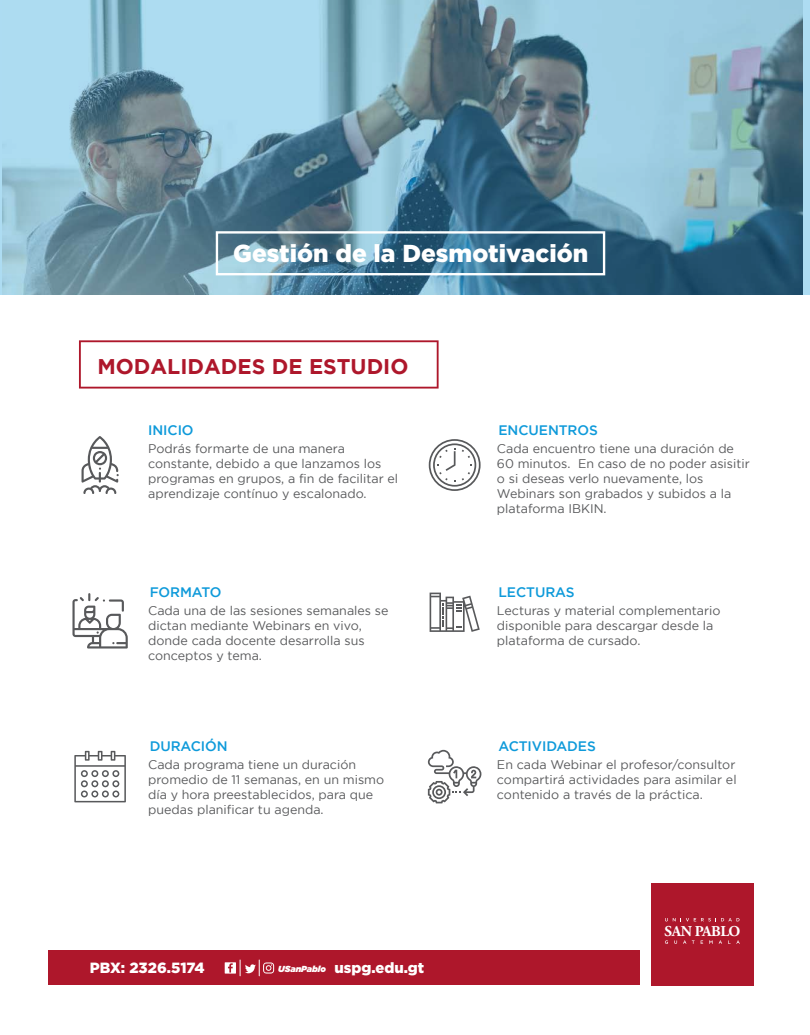
<style>
.page{position:relative;width:810px;height:1035px;background:#fff}
.page>*{position:absolute;margin:0;border:0;box-sizing:border-box;transform-origin:0 0}
.t1{font:900 24.5px "Gotham";color:#fff}
.t2{font:700 21.25px "Gotham";color:#ae172b}
.t3{font:700 15px "Adobe Garamond Pro";letter-spacing:-.025em;color:#fff}
.t4{font:900 14.75px "Gotham";color:#fff}
.t5{font:500 13.75px "Gotham";letter-spacing:-.005em;color:#0e9ada}
.t6{font:12.5px/15px "Gotham";color:#58595b}
.s1{font-style:italic;font-size:8.75px}
</style>
<div class="page">
<svg style="left:0;top:0;width:810px;height:295px;background:#719baf"></svg>
<div style="left:216px;top:231px;width:389px;height:44px;border:2px solid #fff"></div>
<div style="left:48px;top:950px;width:592px;height:35px;background:#ae172b"></div>
<svg style="left:225px;top:960px;width:49px;height:16px"></svg>
<div style="left:652px;top:883px;width:102px;height:102px;background:#ae172b"></div>
<svg style="left:709px;top:940px;width:4px;height:4px"></svg>
<svg style="left:728px;top:940px;width:12px;height:4px"></svg>
<svg style="left:665px;top:918px;width:75px;height:3px"></svg>
<svg style="left:79px;top:340px;width:360px;height:49px"></svg>
<svg style="left:428px;top:750px;width:53px;height:53px"></svg>
<svg style="left:430px;top:593px;width:50px;height:39px"></svg>
<svg style="left:429px;top:439px;width:52px;height:52px"></svg>
<svg style="left:82px;top:436px;width:37px;height:58px"></svg>
<svg style="left:72px;top:593px;width:56px;height:56px"></svg>
<svg style="left:74px;top:751px;width:52px;height:51px"></svg>
<h1 class="t1" style="left:233px;top:239px;width:357px">Gestión de la Desmotivación</h1>
<h2 class="t2" style="left:97px;top:354px;width:313px">MODALIDADES DE ESTUDIO</h2>
<p class="t5" style="left:148px;top:423px;width:47px">INICIO</p>
<p class="t5" style="left:499px;top:423px;width:101px">ENCUENTROS</p>
<p class="t6" style="left:148px;top:441px;width:252px">Podrás formarte de una manera constante, debido a que lanzamos los programas en grupos, a fin de facilitar el aprendizaje contínuo y escalonado.</p>
<p class="t6" style="left:497px;top:441px;width:254px">Cada encuentro tiene una duración de<br>60 minutos. En caso de no poder asisitir o si deseas verlo nuevamente, los<br>Webinars son grabados y subidos a la plataforma IBKIN.</p>
<p class="t5" style="left:150px;top:584px;width:73px">FORMATO</p>
<p class="t5" style="left:499px;top:584px;width:78px">LECTURAS</p>
<p class="t6" style="left:148px;top:603px;width:242px">Cada una de las sesiones semanales se dictan mediante Webinars en vivo, donde cada docente desarrolla sus conceptos y tema.</p>
<p class="t6" style="left:497px;top:603px;width:225px">Lecturas y material complementario disponible para descargar desde la plataforma de cursado.</p>
<p class="t5" style="left:150px;top:738px;width:79px">DURACIÓN</p>
<p class="t5" style="left:499px;top:738px;width:99px">ACTIVIDADES</p>
<p class="t6" style="left:148px;top:757px;width:238px">Cada programa tiene un duración promedio de 11 semanas, en un mismo día y hora preestablecidos, para que puedas planificar tu agenda.</p>
<p class="t6" style="left:497px;top:757px;width:241px;text-align:justify">En cada Webinar el profesor/consultor compartirá actividades para asimilar el contenido a través de la práctica.</p>
<p class="t3" style="left:665px;top:922px;width:77px">SAN PABLO</p>
<p class="t4" style="left:90px;top:960px;width:116px">PBX: 2326.5174</p>
<p class="t4" style="left:278px;top:960px;width:148px"><span class="s1">USanPablo</span> uspg.edu.gt</p>
</div>
